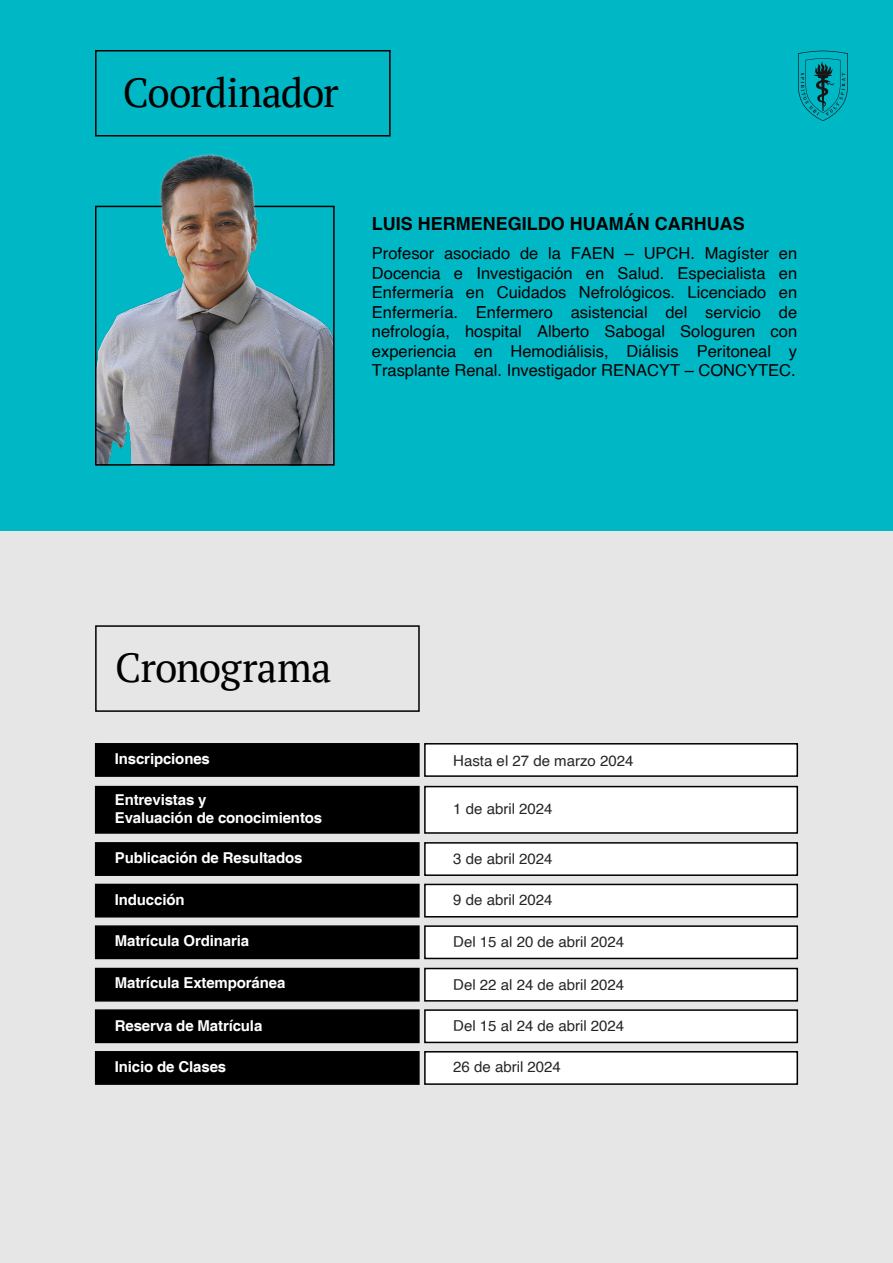
<style>
.page{position:relative;width:893px;height:1263px;background:#e6e6e6}
.page>*{position:absolute;margin:0;border:0;box-sizing:border-box;transform-origin:0 0}
.t1{font:40.5px "PT Serif";letter-spacing:-.02em;color:#000}
.t2{font:700 18px "Helvetica";color:#000}
.t3{font:16.5px/19.5px "Helvetica";color:#000;text-align:justify}
.t4{font:700 15px/18px "Helvetica";letter-spacing:-.01em;color:#fff}
.t5{font:15px "Helvetica";color:#272425}
</style>
<div class="page">
<div style="left:0;top:0;width:893px;height:531px;background:#00b7c6"></div>
<img style="left:96px;top:205px;width:238px;height:258px">
<div style="left:95px;top:206px;width:240px;height:260px;border:2px solid #000"></div>
<img style="left:136px;top:154px;width:132px;height:68px">
<svg style="left:798px;top:51px;width:50px;height:70px"></svg>
<div style="left:95px;top:50px;width:296px;height:87px;border:2px solid #000"></div>
<div style="left:95px;top:842px;width:325px;height:34px;background:#000;border:2px solid #000"></div>
<div style="left:424px;top:842px;width:374px;height:34px;background:#fff;border:2px solid #000"></div>
<div style="left:95px;top:786px;width:325px;height:48px;background:#000;border:2px solid #000"></div>
<div style="left:424px;top:786px;width:374px;height:48px;background:#fff;border:2px solid #000"></div>
<div style="left:95px;top:743px;width:325px;height:34px;background:#000;border:2px solid #000"></div>
<div style="left:424px;top:743px;width:374px;height:34px;background:#fff;border:2px solid #000"></div>
<div style="left:95px;top:884px;width:325px;height:33px;background:#000"></div>
<div style="left:424px;top:884px;width:374px;height:33px;background:#fff;border:2px solid #000"></div>
<div style="left:95px;top:925px;width:325px;height:34px;background:#000;border:2px solid #000"></div>
<div style="left:424px;top:925px;width:374px;height:34px;background:#fff;border:2px solid #000"></div>
<div style="left:95px;top:968px;width:325px;height:33px;background:#000"></div>
<div style="left:424px;top:968px;width:374px;height:33px;background:#fff;border:2px solid #000"></div>
<div style="left:95px;top:1009px;width:325px;height:34px;background:#000;border:2px solid #000"></div>
<div style="left:424px;top:1009px;width:374px;height:34px;background:#fff;border:2px solid #000"></div>
<div style="left:95px;top:1051px;width:325px;height:34px;background:#000;border:2px solid #000"></div>
<div style="left:424px;top:1051px;width:374px;height:34px;background:#fff;border:2px solid #000"></div>
<div style="left:95px;top:625px;width:325px;height:87px;border:2px solid #000"></div>
<h1 class="t1" style="left:123px;top:66px;width:217px">Coordinador</h1>
<p class="t2" style="left:372px;top:213px;width:374px">LUIS HERMENEGILDO HUAMÁN CARHUAS</p>
<p class="t3" style="left:372px;top:244px;width:427px">Profesor asociado de la FAEN – UPCH. Magíster en Docencia e Investigación en Salud. Especialista en Enfermería en Cuidados Nefrológicos. Licenciado en Enfermería. Enfermero asistencial del servicio de nefrología, hospital Alberto Sabogal Sologuren con experiencia en Hemodiálisis, Diálisis Peritoneal y Trasplante Renal. Investigador RENACYT – CONCYTEC.</p>
<h1 class="t1" style="left:115px;top:642px;width:218px">Cronograma</h1>
<p class="t4" style="left:115px;top:750px;width:97px">Inscripciones</p>
<p class="t5" style="left:453px;top:749px;width:182px">Hasta el 27 de marzo 2024</p>
<p class="t4" style="left:115px;top:791px;width:209px">Entrevistas y<br>Evaluación de conocimientos</p>
<p class="t5" style="left:453px;top:797px;width:101px">1 de abril 2024</p>
<p class="t4" style="left:115px;top:849px;width:189px">Publicación de Resultados</p>
<p class="t5" style="left:453px;top:847px;width:101px">3 de abril 2024</p>
<p class="t4" style="left:115px;top:892px;width:71px">Inducción</p>
<p class="t5" style="left:453px;top:888px;width:101px">9 de abril 2024</p>
<p class="t4" style="left:115px;top:932px;width:136px">Matrícula Ordinaria</p>
<p class="t5" style="left:453px;top:930px;width:172px">Del 15 al 20 de abril 2024</p>
<p class="t4" style="left:115px;top:975px;width:172px">Matrícula Extemporánea</p>
<p class="t5" style="left:453px;top:973px;width:172px">Del 22 al 24 de abril 2024</p>
<p class="t4" style="left:115px;top:1017px;width:149px">Reserva de Matrícula</p>
<p class="t5" style="left:453px;top:1014px;width:172px">Del 15 al 24 de abril 2024</p>
<p class="t4" style="left:115px;top:1058px;width:113px">Inicio de Clases</p>
<p class="t5" style="left:453px;top:1055px;width:109px">26 de abril 2024</p>
</div>
